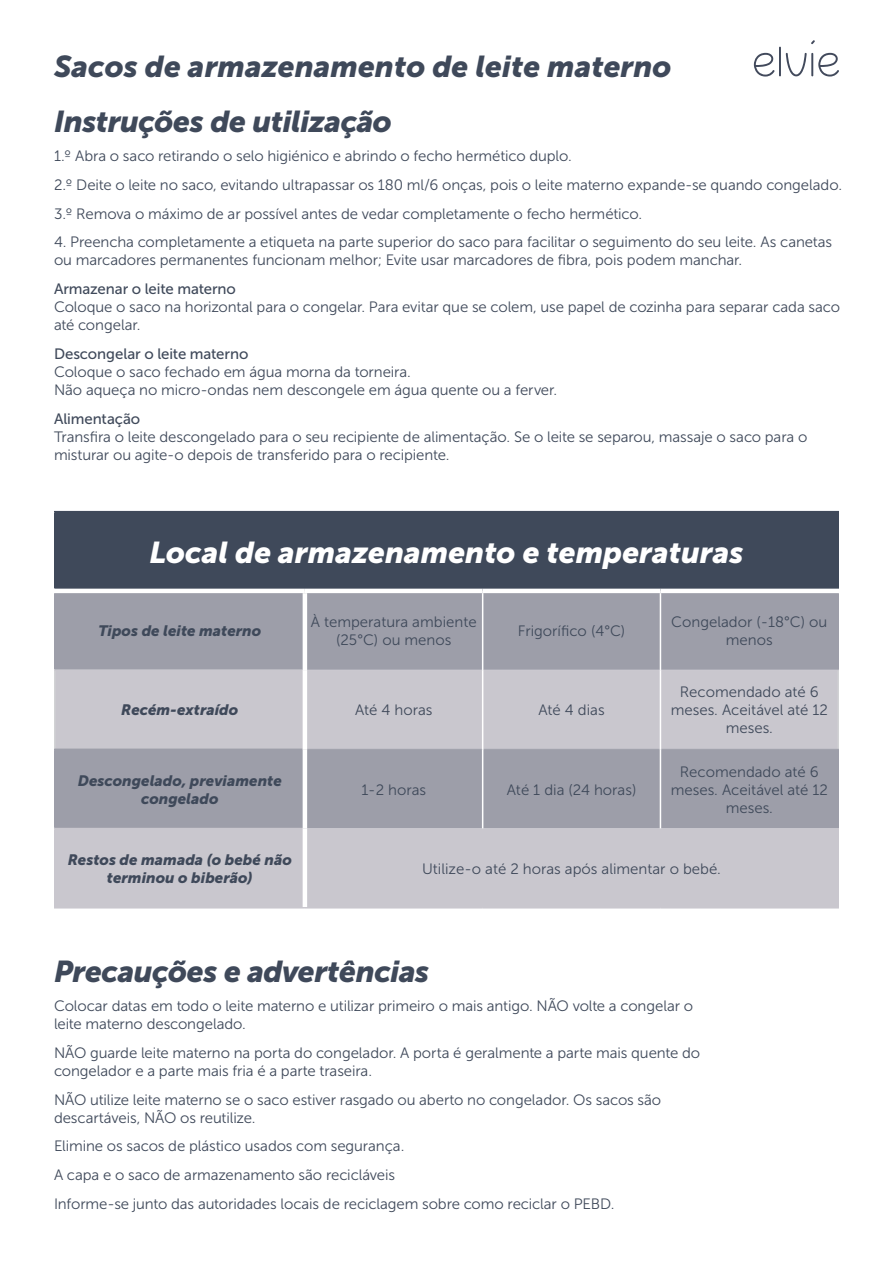
<style>
.page{position:relative;width:893px;height:1263px;background:#fff}
.page>*{position:absolute;margin:0;border:0;box-sizing:border-box;transform-origin:0 0}
.t1{font:italic 30px "Museo Sans 900";letter-spacing:-.01em;color:#3f495a}
.t2{font:italic 30px "Museo Sans 900";color:#fff}
.t3{font:15px/18px "Museo Sans 300";letter-spacing:-.005em;color:#3f495a}
.t4{font:italic 15px/18px "Museo Sans 900";color:#3f495a;text-align:center}
.s1{font-family:"Museo Sans 500"}
</style>
<div class="page">
<svg style="left:811px;top:40px;width:4px;height:4px"></svg>
<hr style="left:811px;top:53px;width:2px;height:23px;background:#424a5c">
<svg style="left:786px;top:53px;width:21px;height:23px"></svg>
<hr style="left:779px;top:47px;width:2px;height:29px;background:#424a5c">
<svg style="left:754px;top:53px;width:20px;height:24px"></svg>
<svg style="left:818px;top:53px;width:21px;height:24px"></svg>
<div style="left:55px;top:512px;width:783px;height:79px;background:#3f495a"></div>
<div style="left:56px;top:593px;width:781px;height:77px;background:#9d9ea9"></div>
<svg style="left:56px;top:671px;width:781px;height:236px;background:#bab9c1"></svg>
<hr style="left:54px;top:511px;width:251px;height:1px;background:#3f495a">
<hr style="left:54px;top:512px;width:2px;height:77px;background:#3f495a">
<hr style="left:305px;top:511px;width:178px;height:1px;background:#3f495a">
<hr style="left:483px;top:511px;width:177px;height:1px;background:#3f495a">
<hr style="left:660px;top:511px;width:179px;height:1px;background:#3f495a">
<hr style="left:837px;top:512px;width:2px;height:77px;background:#3f495a">
<hr style="left:54px;top:593px;width:2px;height:76px;background:#9d9ea9">
<hr style="left:837px;top:593px;width:2px;height:77px;background:#9d9ea9">
<hr style="left:54px;top:669px;width:249px;height:2px;background:#c9c7ce">
<hr style="left:54px;top:671px;width:2px;height:77px;background:#d1d2d4">
<hr style="left:837px;top:670px;width:2px;height:79px;background:#d1d2d4">
<hr style="left:307px;top:670px;width:175px;height:1px;background:#c9c7ce">
<hr style="left:483px;top:670px;width:177px;height:1px;background:#c9c7ce">
<hr style="left:661px;top:670px;width:178px;height:1px;background:#c9c7ce">
<hr style="left:54px;top:748px;width:249px;height:2px;background:#9d9ea9">
<hr style="left:54px;top:750px;width:2px;height:78px;background:#9d9ea9">
<hr style="left:837px;top:749px;width:2px;height:79px;background:#9d9ea9">
<hr style="left:307px;top:749px;width:175px;height:1px;background:#9d9ea9">
<hr style="left:483px;top:749px;width:177px;height:1px;background:#9d9ea9">
<hr style="left:661px;top:749px;width:178px;height:1px;background:#9d9ea9">
<hr style="left:54px;top:828px;width:249px;height:1px;background:#c9c7ce">
<hr style="left:54px;top:829px;width:2px;height:78px;background:#c9c7ce">
<hr style="left:837px;top:829px;width:2px;height:78px;background:#c9c7ce">
<hr style="left:54px;top:907px;width:251px;height:1px;background:#c9c7ce">
<hr style="left:305px;top:907px;width:178px;height:1px;background:#c9c7ce">
<hr style="left:483px;top:907px;width:177px;height:1px;background:#c9c7ce">
<hr style="left:660px;top:907px;width:179px;height:1px;background:#c9c7ce">
<hr style="left:307px;top:828px;width:176px;height:1px;background:#c9c7ce">
<hr style="left:483px;top:828px;width:177px;height:1px;background:#c9c7ce">
<hr style="left:660px;top:828px;width:179px;height:1px;background:#c9c7ce">
<hr style="left:482px;top:593px;width:1px;height:77px;background:#fff">
<hr style="left:660px;top:593px;width:1px;height:77px;background:#fff">
<hr style="left:482px;top:670px;width:1px;height:79px;background:#fff">
<hr style="left:660px;top:670px;width:1px;height:79px;background:#fff">
<hr style="left:482px;top:749px;width:1px;height:79px;background:#fff">
<hr style="left:660px;top:749px;width:1px;height:79px;background:#fff">
<hr style="left:303px;top:593px;width:4px;height:77px;background:#fff">
<hr style="left:303px;top:670px;width:4px;height:79px;background:#fff">
<hr style="left:303px;top:749px;width:4px;height:79px;background:#fff">
<hr style="left:303px;top:828px;width:4px;height:79px;background:#fff">
<hr style="left:54px;top:589px;width:251px;height:4px;background:#fff">
<hr style="left:305px;top:589px;width:178px;height:4px;background:#fff">
<hr style="left:483px;top:589px;width:177px;height:4px;background:#fff">
<hr style="left:660px;top:589px;width:179px;height:4px;background:#fff">
<p class="t1" style="left:54px;top:49px;width:619px">Sacos de armazenamento de leite materno</p>
<p class="t1" style="left:54px;top:105px;width:339px">Instruções de utilização</p>
<p class="t3" style="left:54px;top:147px;width:519px">1.º Abra o saco retirando o selo higiénico e abrindo o fecho hermético duplo.</p>
<p class="t3" style="left:54px;top:176px;width:790px">2.º Deite o leite no saco, evitando ultrapassar os 180 ml/6 onças, pois o leite materno expande-se quando congelado.</p>
<p class="t3" style="left:54px;top:204px;width:590px">3.º Remova o máximo de ar possível antes de vedar completamente o fecho hermético.</p>
<p class="t3" style="left:54px;top:233px;width:780px">4. Preencha completamente a etiqueta na parte superior do saco para facilitar o seguimento do seu leite. As canetas ou marcadores permanentes funcionam melhor; Evite usar marcadores de fibra, pois podem manchar.</p>
<p class="t3" style="left:54px;top:280px;width:788px"><span class="s1">Armazenar o leite materno<br></span>Coloque o saco na horizontal para o congelar. Para evitar que se colem, use papel de cozinha para separar cada saco até congelar.</p>
<p class="t3" style="left:54px;top:345px;width:505px"><span class="s1">Descongelar o leite materno<br></span>Coloque o saco fechado em água morna da torneira.<br>Não aqueça no micro-ondas nem descongele em água quente ou a ferver.</p>
<p class="t3" style="left:54px;top:410px;width:755px"><span class="s1">Alimentação<br></span>Transfira o leite descongelado para o seu recipiente de alimentação. Se o leite se separou, massaje o saco para o misturar ou agite-o depois de transferido para o recipiente.</p>
<p class="t2" style="left:149px;top:535px;width:596px">Local de armazenamento e temperaturas</p>
<p class="t4" style="left:98px;top:622px;width:164px">Tipos de leite materno</p>
<p class="t3" style="left:311px;top:613px;width:167px;text-align:center">À temperatura ambiente (25°C) ou menos</p>
<p class="t3" style="left:518px;top:622px;width:109px">Frigorífico (4°C)</p>
<p class="t3" style="left:671px;top:613px;width:158px;text-align:center">Congelador (-18°C) ou menos</p>
<p class="t4" style="left:121px;top:701px;width:119px">Recém-extraído</p>
<p class="t3" style="left:355px;top:701px;width:79px">Até 4 horas</p>
<p class="t3" style="left:538px;top:701px;width:68px">Até 4 dias</p>
<p class="t4" style="left:78px;top:771px;width:205px">Descongelado, previamente congelado</p>
<p class="t3" style="left:361px;top:780px;width:66px">1-2 horas</p>
<p class="t3" style="left:507px;top:780px;width:131px">Até 1 dia (24 horas)</p>
<p class="t3" style="left:671px;top:683px;width:159px;text-align:center">Recomendado até 6 meses. Aceitável até 12 meses.</p>
<p class="t3" style="left:671px;top:762px;width:159px;text-align:center">Recomendado até 6 meses. Aceitável até 12 meses.</p>
<p class="t4" style="left:68px;top:850px;width:226px">Restos de mamada (o bebé não terminou o biberão)</p>
<p class="t3" style="left:422px;top:860px;width:300px">Utilize-o até 2 horas após alimentar o bebé.</p>
<p class="t1" style="left:54px;top:954px;width:377px">Precauções e advertências</p>
<p class="t3" style="left:54px;top:997px;width:641px">Colocar datas em todo o leite materno e utilizar primeiro o mais antigo. NÃO volte a congelar o leite materno descongelado.</p>
<p class="t3" style="left:54px;top:1044px;width:648px">NÃO guarde leite materno na porta do congelador. A porta é geralmente a parte mais quente do congelador e a parte mais fria é a parte traseira.</p>
<p class="t3" style="left:54px;top:1090px;width:609px">NÃO utilize leite materno se o saco estiver rasgado ou aberto no congelador. Os sacos são descartáveis, NÃO os reutilize.</p>
<p class="t3" style="left:54px;top:1137px;width:352px">Elimine os sacos de plástico usados com segurança.</p>
<p class="t3" style="left:54px;top:1166px;width:343px">A capa e o saco de armazenamento são recicláveis</p>
<p class="t3" style="left:54px;top:1195px;width:562px">Informe-se junto das autoridades locais de reciclagem sobre como reciclar o PEBD.</p>
</div>
